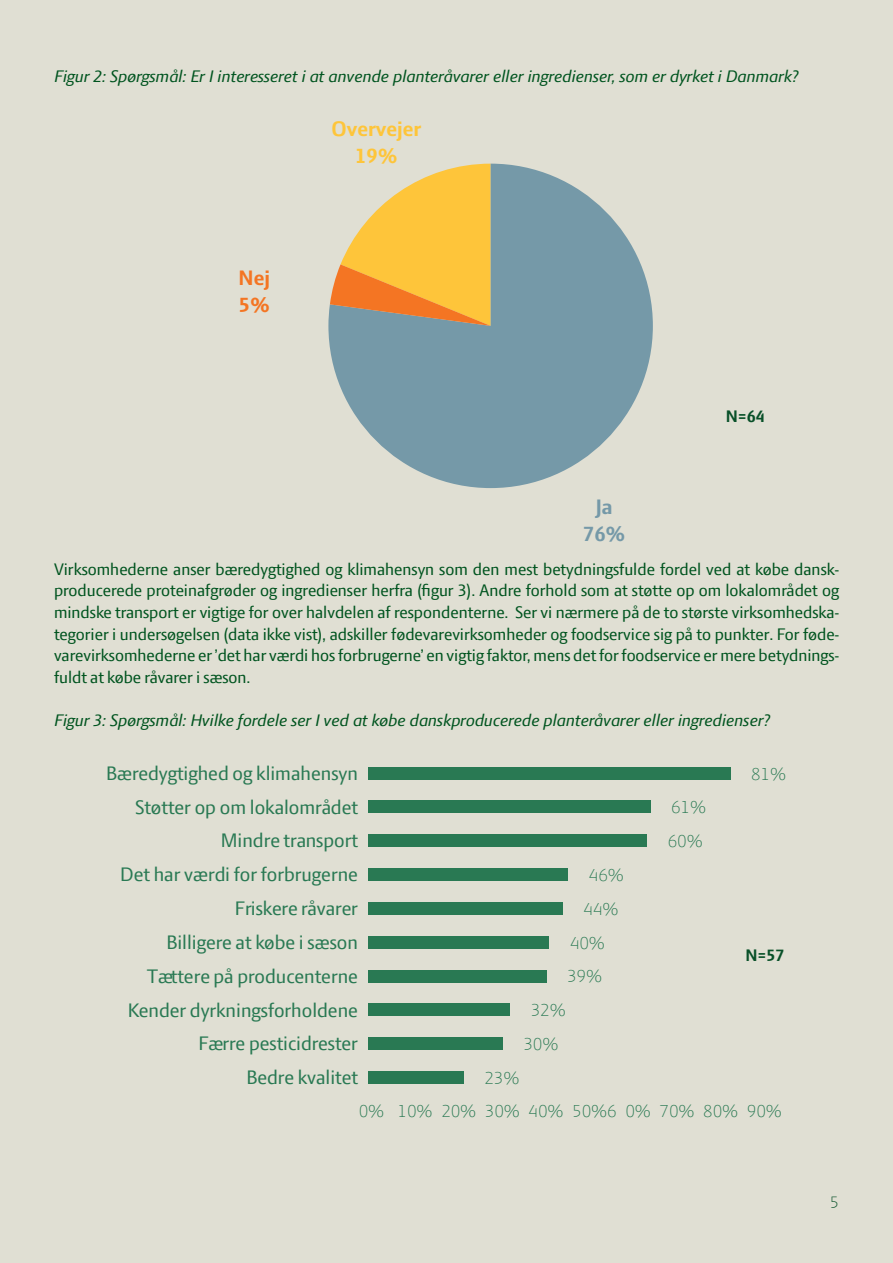
<style>
.page{position:relative;width:893px;height:1263px;background:#fff}
.page>*{position:absolute;margin:0;border:0;box-sizing:border-box;transform-origin:0 0}
.t1{font:700 22.5px/27px "LF Press Sans";color:#fec53a;text-align:center}
.t2{font:700 22.5px/27px "LF Press Sans";color:#7599a8;text-align:center}
.t3{font:700 22.5px/27px "LF Press Sans";color:#f47523}
.t4{font:21px/33.9px "LF Press Sans";color:#297953;text-align:right}
.t5{font:300 18.9px/33.9px "LF Press Sans";color:#297953}
.t6{font:18px/21.6px "LF Press Sans";color:#00541f;text-align:justify}
.t7{font:italic 18px "LF Press Sans";color:#00541f}
.t8{font:700 18px "LF Press Sans";color:#085028}
.t9{font:300 18px "LF Press Sans";color:#085028}
</style>
<div class="page">
<div style="left:0;top:0;width:892px;height:1263px;background:#e0dfd3"></div>
<svg style="left:328px;top:164px;width:325px;height:324px;fill:#7599a8"></svg>
<svg style="left:330px;top:164px;width:161px;height:162px"></svg>
<div style="left:368px;top:767px;width:362px;height:12px;background:#297953"></div>
<div style="left:368px;top:801px;width:282px;height:12px;background:#297953"></div>
<div style="left:368px;top:835px;width:279px;height:12px;background:#297953"></div>
<div style="left:368px;top:869px;width:200px;height:12px;background:#297953"></div>
<div style="left:368px;top:902px;width:195px;height:12px;background:#297953"></div>
<div style="left:368px;top:936px;width:181px;height:12px;background:#297953"></div>
<div style="left:368px;top:970px;width:178px;height:12px;background:#297953"></div>
<div style="left:368px;top:1004px;width:142px;height:12px;background:#297953"></div>
<div style="left:368px;top:1038px;width:134px;height:12px;background:#297953"></div>
<div style="left:368px;top:1071px;width:95px;height:12px;background:#297953"></div>
<p class="t7" style="left:54px;top:65px;width:746px">Figur 2: Spørgsmål: Er I interesseret i at anvende planteråvarer eller ingredienser, som er dyrket i Danmark?</p>
<p class="t3" style="left:239px;top:264px;width:33px">Nej<br>5%</p>
<p class="t1" style="left:332px;top:115px;width:91px">Overvejer<br>19%</p>
<p class="t2" style="left:583px;top:493px;width:44px">Ja<br>76%</p>
<p class="t8" style="left:726px;top:406px;width:41px">N=64</p>
<p class="t6" style="left:54px;top:558px;width:787px">Virksomhederne anser bæredygtighed og klimahensyn som den mest betydningsfulde fordel ved at købe dansk&shy;producerede proteinafgrøder og ingredienser herfra (figur 3). Andre forhold som at støtte op om lokalområdet og mindske transport er vigtige for over halvdelen af respondenterne. Ser vi nærmere på de to største virksomhedska&shy;tegorier i undersøgelsen (data ikke vist), adskiller fødevarevirksomheder og foodservice sig på to punkter. For føde&shy;varevirksomhederne er ’det har værdi hos forbrugerne’ en vigtig faktor, mens det for foodservice er mere betydnings&shy;fuldt at købe råvarer i sæson.</p>
<p class="t7" style="left:54px;top:710px;width:718px">Figur 3: Spørgsmål: Hvilke fordele ser I ved at købe danskproducerede planteråvarer eller ingredienser?</p>
<p class="t4" style="left:106px;top:756px;width:253px">Bæredygtighed og klimahensyn<br>Støtter op om lokalområdet<br>Mindre transport<br>Det har værdi for forbrugerne<br>Friskere råvarer<br>Billigere at købe i sæson<br>Tættere på producenterne<br>Kender dyrkningsforholdene<br>Færre pesticidrester<br>Bedre kvalitet</p>
<p class="t5" style="left:589px;top:857px;width:36px">46%</p>
<p class="t5" style="left:584px;top:891px;width:36px">44%</p>
<p class="t5" style="left:570px;top:925px;width:36px">40%</p>
<p class="t5" style="left:567px;top:959px;width:36px">39%</p>
<p class="t5" style="left:523px;top:993px;width:44px;text-align:center">32%<br>30%</p>
<p class="t5" style="left:484px;top:1060px;width:36px">23%</p>
<p class="t5" style="left:668px;top:790px;width:40px">61%<br>60%</p>
<p class="t5" style="left:751px;top:756px;width:36px">81%</p>
<p class="t8" style="left:745px;top:944px;width:41px">N=57</p>
<p class="t5" style="left:359px;top:1093px;width:425px">0% 10% 20% 30% 40% 50%6 0% 70% 80% 90%</p>
<p class="t9" style="left:830px;top:1192px;width:10px">5</p>
</div>
